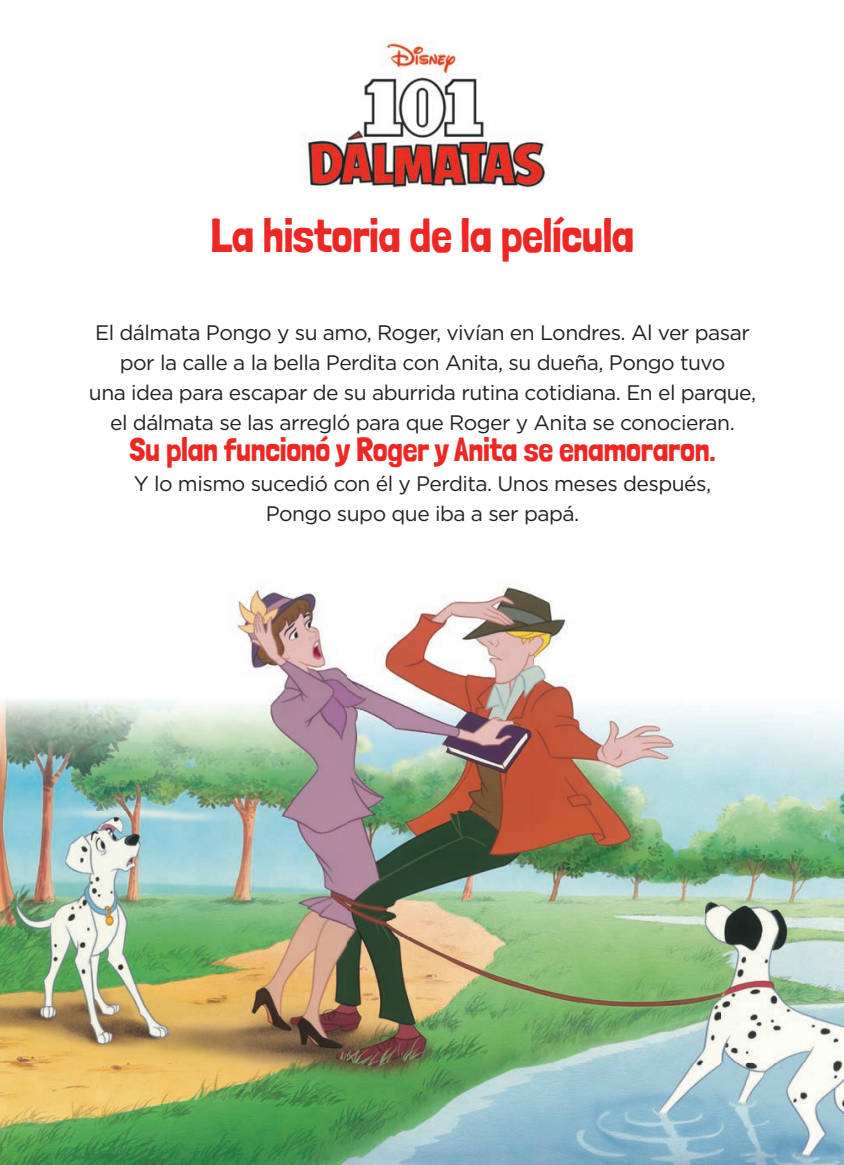
<style>
.page{position:relative;width:844px;height:1165px;background:#fff}
.page>*{position:absolute;margin:0;border:0;box-sizing:border-box;transform-origin:0 0}
.t1{font:47.25px "Londrina Solid";letter-spacing:-.01em;color:#ee2725}
.t2{font:33.25px "Londrina Solid";letter-spacing:-.01em;color:#ee2725}
.t3{font:21px/29.8px "Gotham";letter-spacing:-.025em;color:#231f20;text-align:center}
</style>
<div class="page">
<img style="left:0;top:587px;width:843px;height:577px">
<img style="left:304px;top:40px;width:241px;height:148px">
<h1 class="t1" style="left:210px;top:207px;width:425px">La historia de la película</h1>
<p class="t3" style="left:89px;top:317px;width:668px">El dálmata Pongo y su amo, Roger, vivían en Londres. Al ver pasar por la calle a la bella Perdita con Anita, su dueña, Pongo tuvo<br>una idea para escapar de su aburrida rutina cotidiana. En el parque, el dálmata se las arregló para que Roger y Anita se conocieran.</p>
<h2 class="t2" style="left:129px;top:430px;width:587px">Su plan funcionó y Roger y Anita se enamoraron.</h2>
<p class="t3" style="left:134px;top:468px;width:578px">Y lo mismo sucedió con él y Perdita. Unos meses después,<br>Pongo supo que iba a ser papá.</p>
</div>
